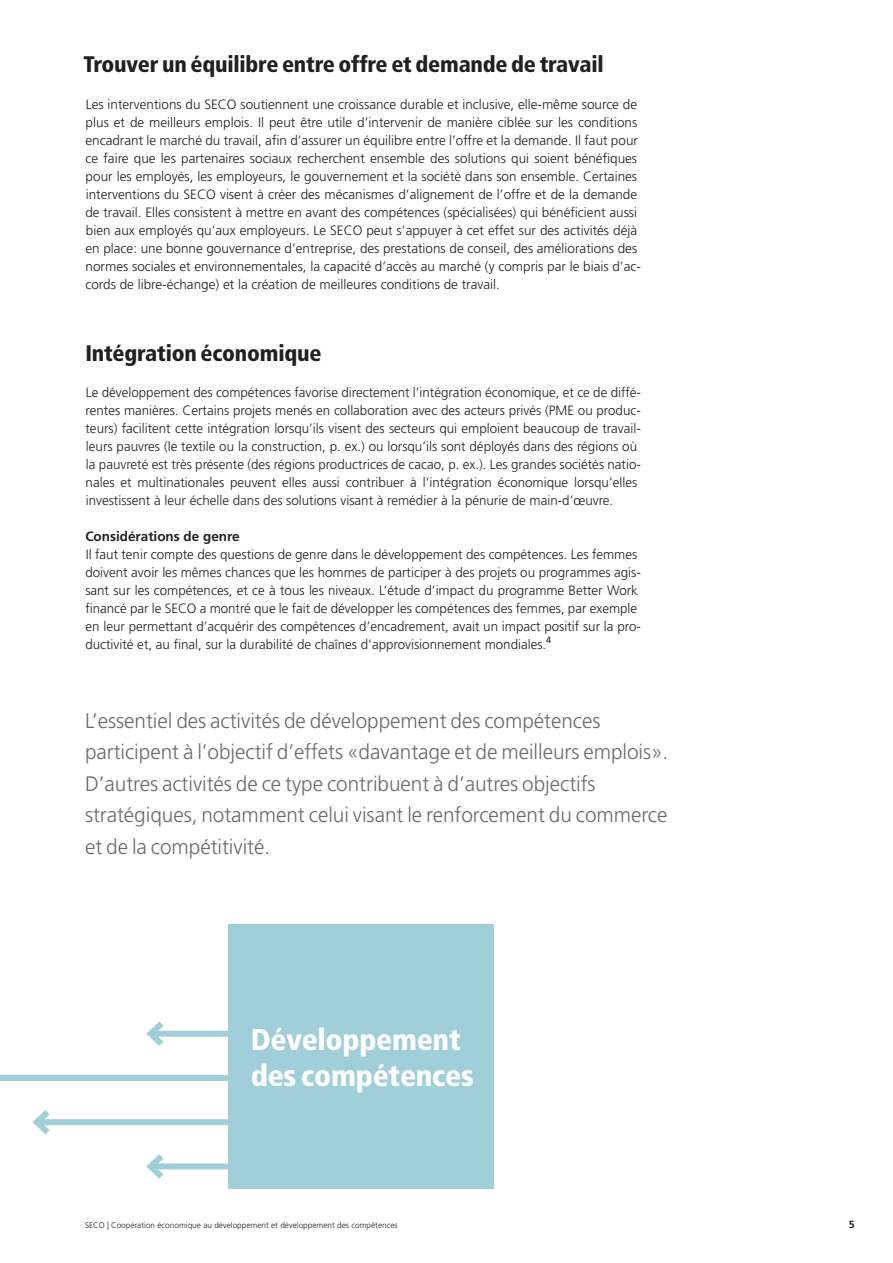
<style>
.page{position:relative;width:893px;height:1263px;background:#fff}
.page>*{position:absolute;margin:0;border:0;box-sizing:border-box;transform-origin:0 0}
.t1{font:900 condensed 30px/36px "Frutiger LT Std";letter-spacing:-.01em;color:#fff}
.t2{font:900 condensed 22.5px "Frutiger LT Std";letter-spacing:-.01em;color:#231f20}
.t3{font:300 21px/31.5px "Frutiger LT Std";letter-spacing:-.005em;color:#696b6f}
.t4{font:300 13.5px/18px "Frutiger LT Std";color:#231f20}
.t5{font:700 13.5px "Frutiger LT Std";color:#231f20}
.t6{font:700 10.5px "Frutiger LT Std";color:#231f20}
.t7{font:300 8.25px "Frutiger LT Std";color:#231f20}
</style>
<div class="page">
<div style="left:151px;top:1031px;width:79px;height:6px;background:#a0cfd9"></div>
<svg style="left:146px;top:1021px;width:24px;height:25px"></svg>
<div style="left:151px;top:1163px;width:79px;height:6px;background:#a0cfd9"></div>
<svg style="left:146px;top:1154px;width:24px;height:25px"></svg>
<div style="left:37px;top:1119px;width:193px;height:6px;background:#a0cfd9"></div>
<svg style="left:32px;top:1110px;width:24px;height:25px"></svg>
<div style="left:0;top:1075px;width:230px;height:6px;background:#a0cfd9"></div>
<div style="left:229px;top:924px;width:265px;height:265px;background:#a0cfd9"></div>
<h2 class="t2" style="left:84px;top:50px;width:522px">Trouver un équilibre entre offre et demande de travail</h2>
<p class="t4" style="left:85px;top:95px;width:557px">Les interventions du SECO soutiennent une croissance durable et inclusive, elle-même source de plus et de meilleurs emplois. Il peut être utile d’intervenir de manière ciblée sur les conditions encadrant le marché du travail, afin d’assurer un équilibre entre l’offre et la demande. Il faut pour ce faire que les partenaires sociaux recherchent ensemble des solutions qui soient bénéfiques pour les employés, les employeurs, le gouvernement et la société dans son ensemble. Certaines interventions du SECO visent à créer des mécanismes d’alignement de l’offre et de la demande de travail. Elles consistent à mettre en avant des compétences (spécialisées) qui bénéficient aussi bien aux employés qu’aux employeurs. Le SECO peut s’appuyer à cet effet sur des activités déjà en place: une bonne gouvernance d’entreprise, des prestations de conseil, des améliorations des normes sociales et environnementales, la capacité d’accès au marché (y compris par le biais d’ac&shy;cords de libre-échange) et la création de meilleures conditions de travail.</p>
<h2 class="t2" style="left:85px;top:339px;width:238px">Intégration économique</h2>
<p class="t4" style="left:86px;top:383px;width:557px">Le développement des compétences favorise directement l’intégration économique, et ce de diffé&shy;rentes manières. Certains projets menés en collaboration avec des acteurs privés (PME ou produc&shy;teurs) facilitent cette intégration lorsqu’ils visent des secteurs qui emploient beaucoup de travail&shy;leurs pauvres (le textile ou la construction, p. ex.) ou lorsqu’ils sont déployés dans des régions où la pauvreté est très présente (des régions productrices de cacao, p. ex.). Les grandes sociétés natio&shy;nales et multinationales peuvent elles aussi contribuer à l’intégration économique lorsqu’elles investissent à leur échelle dans des solutions visant à remédier à la pénurie de main-d’œuvre.</p>
<p class="t5" style="left:85px;top:528px;width:156px">Considérations de genre</p>
<p class="t4" style="left:85px;top:545px;width:557px">Il faut tenir compte des questions de genre dans le développement des compétences. Les femmes doivent avoir les mêmes chances que les hommes de participer à des projets ou programmes agis&shy;sant sur les compétences, et ce à tous les niveaux. L’étude d’impact du programme Better Work financé par le SECO a montré que le fait de développer les compétences des femmes, par exemple en leur permettant d’acquérir des compétences d’encadrement, avait un impact positif sur la pro&shy;ductivité et, au final, sur la durabilité de chaînes d’approvisionnement mondiales.<sup>4</sup></p>
<p class="t3" style="left:85px;top:705px;width:585px">L’essentiel des activités de développement des compétences participent à l’objectif d’effets «davantage et de meilleurs emplois».<br>D’autres activités de ce type contribuent à d’autres objectifs stratégiques, notamment celui visant le renforcement du commerce et de la compétitivité.</p>
<h1 class="t1" style="left:251px;top:1021px;width:224px">Développement des compétences</h1>
<p class="t7" style="left:85px;top:1221px;width:314px">SECO | Coopération économique au développement et développement des compétences</p>
<p class="t6" style="left:849px;top:1218px;width:7px">5</p>
</div>
